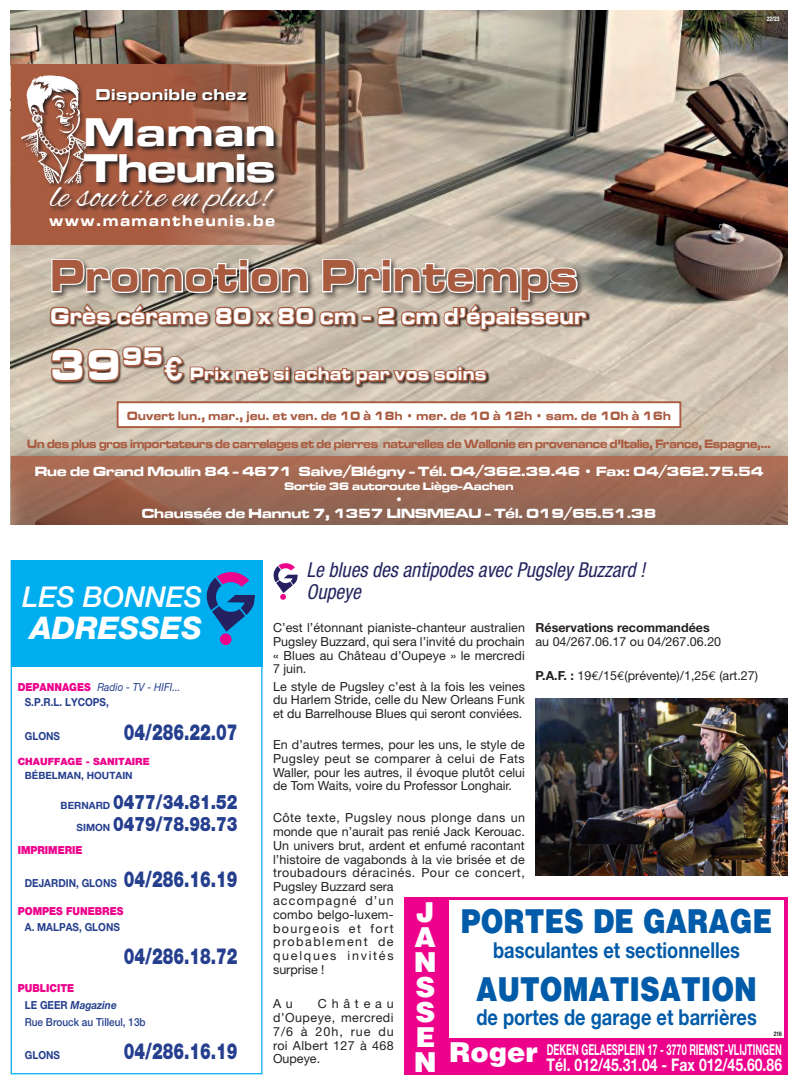
<style>
.page{position:relative;width:798px;height:1085px;background:#fff}
.page>*{position:absolute;margin:0;border:0;box-sizing:border-box;transform-origin:0 0}
.t1{font:46.25px "Microgramma D Bold Exte";letter-spacing:.05em;color:#a95b40;scale:.83 1}
.t2{font:45px "Microgramma D Bold Exte";color:#fff;scale:.83 1}
.t3{font:41.38px/35.6px "Microgramma D Bold Exte";color:#fff}
.t4{font:38.12px "Alex Brush";color:#fff}
.t5{font:900 33px "Helvetica";color:#015ba9;scale:.83 1}
.t6{font:italic 800 31.25px "Helvetica Neue";color:#fff}
.t7{font:italic 500 28.75px "Helvetica Neue";color:#fff}
.t8{font:900 27.5px/25px "Helvetica";color:#fff;text-align:justify}
.t9{font:23.75px "Microgramma D Bold Exte";letter-spacing:.05em;color:#fff;scale:.81 1}
.t10{font:900 22.12px "Helvetica Neue";color:#253f8e;scale:.72 1}
.t11{font:700 22px "Helvetica Neue";color:#015ba9;scale:.83 1}
.t12{font:italic condensed 20.62px/21.2px "Helvetica Neue";color:#252560;scale:.95 1}
.t13{font:900 20px/22.1px "Helvetica Neue";color:#253f8e;text-align:right;scale:.8 1}
.t14{font:18.75px "Microgramma D Bold Exte";letter-spacing:.05em;color:#fff;scale:.83 1}
.t15{font:700 17.5px "Helvetica Neue";color:#fff;scale:.8 1}
.t16{font:16.25px "Microgramma D Bold Exte";letter-spacing:.15em;color:#fff;scale:.84 1}
.t17{font:16.25px "Microgramma D Bold Exte";letter-spacing:.06em;color:#fff;scale:.94 1}
.t18{font:700 15px "Helvetica Neue";color:#fff;scale:.61 1}
.t19{font:13.75px/13.8px "Microgramma D Bold Exte";color:#fff;text-align:center}
.t20{font:12.5px/13.8px "Helvetica Neue";letter-spacing:.005em;color:#231f20;text-align:justify}
.t21{font:12.5px "Microgramma D Bold Exte";letter-spacing:-.01em;color:#a95b40;scale:.84 1}
.t22{font:12.5px "Microgramma D Bold Exte";letter-spacing:.04em;color:#a95b40;scale:.85 1}
.t23{font:700 12.5px "Helvetica Neue";color:#231f20}
.t24{font:11.25px "Microgramma D Bold Exte";color:#fff}
.t25{font:700 11.12px "Helvetica Neue";color:#253f8e;scale:.9 1}
.t26{font:500 11.12px/16.6px "Helvetica Neue";color:#253f8e;scale:.9 1}
.t27{font:italic 11.12px/15.2px "Helvetica Neue";color:#253f8e;scale:.9 1}
.t28{font:900 11.12px "Helvetica Neue";color:#ed028c;scale:.9 1}
.t29{font:900 10px "Helvetica Neue";color:#ed028c}
.t30{font:700 10px "Helvetica Neue";color:#253f8e}
.t31{font:700 condensed 6.25px "Helvetica Neue";color:#fff;scale:.9 1}
.t32{font:700 condensed 6.25px "Helvetica Neue";color:#231f20;scale:.9 1}
.s1{font-family:"BMW Type";font-weight:700;font-size:30px}
.s2{font-weight:900;font-style:normal;color:#ed028c}
.s3{font-weight:700;font-style:normal}
.s4{font-weight:700;font-size:10px}
.s5{font-weight:900;font-size:22.12px}
.s6{font-weight:900;color:#ed028c}
.s7{font-weight:700}
.s8{font-weight:700;font-style:italic}
.s9{font-family:"Euro Mono"}
.s10{font-family:"Helvetica";font-weight:900;font-size:27.5px}
</style>
<div class="page">
<svg style="left:273px;top:563px;width:24px;height:36px"></svg>
<img style="left:11px;top:11px;width:776px;height:432px">
<div style="left:11px;top:443px;width:776px;height:81px;background:#231f20;opacity:.75"></div>
<svg style="left:11px;top:456px;width:776px;height:68px;background:#9b6752"></svg>
<div style="left:118px;top:402px;width:562px;height:25px;background:#fff"></div>
<div style="left:117px;top:401px;width:564px;height:27px;border:2px solid #a95b40"></div>
<svg style="left:11px;top:64px;width:368px;height:180px;background:#9a6f5a"></svg>
<div style="left:49px;top:303px;width:541px;height:85px;background:#231f20;opacity:.95"></div>
<svg style="left:49px;top:345px;width:439px;height:41px;background:#b19482"></svg>
<svg style="left:20px;top:75px;width:260px;height:145px;background:#87533f"></svg>
<img style="left:21px;top:72px;width:72px;height:114px">
<svg style="left:49px;top:253px;width:539px;height:78px;background:#b4a294"></svg>
<div style="left:404px;top:896px;width:383px;height:178px;background:#ed028c"></div>
<div style="left:449px;top:899px;width:334px;height:137px;background:#fff"></div>
<div style="left:11px;top:560px;width:251px;height:106px;background:#00aeef"></div>
<div style="left:220px;top:633px;width:11px;height:12px;background:#ed028c;border-radius:50%"></div>
<svg style="left:206px;top:572px;width:49px;height:59px"></svg>
<div style="left:11px;top:560px;width:251px;height:514px;border:1px solid #00aeef"></div>
<img style="left:535px;top:698px;width:252px;height:177px">
<h3 class="t17" style="left:96px;top:83px;width:161px">Disponible chez</h3>
<h3 class="t3" style="left:84px;top:113px;width:192px">Maman<br>Theunis</h3>
<h3 class="t4" style="left:50px;top:175px;width:220px">le sourire en plus!</h3>
<h3 class="t16" style="left:50px;top:209px;width:269px">www.mamantheunis.be</h3>
<h1 class="t1" style="left:51px;top:244px;width:635px">Promotion Printemps</h1>
<h3 class="t9" style="left:51px;top:300px;width:662px">Grès cérame 80 x 80 cm - 2 cm d’épaisseur</h3>
<h2 class="t2" style="left:51px;top:335px;width:137px">39<sup>95</sup></h2>
<h3 class="t14" style="left:164px;top:361px;width:389px"><span class="s1">€</span> Prix net si achat par vos soins</h3>
<p class="t31" style="left:766px;top:15px;width:16px">22/23</p>
<p class="t22" style="left:127px;top:407px;width:641px">Ouvert lun., mar., jeu. et ven. de 10 à 18h • mer. de 10 à 12h • sam. de 10h à 16h</p>
<p class="t21" style="left:27px;top:435px;width:886px">Un des plus gros importateurs de carrelages et de pierres naturelles de Wallonie en provenance d’Italie, France, Espagne,...</p>
<p class="t19" style="left:35px;top:464px;width:729px">Rue de Grand Moulin 84 - 4671 Saive/Blégny - Tél. 04/362.39.46 • Fax: 04/362.75.54</p>
<p class="t24" style="left:284px;top:479px;width:230px">Sortie 36 autoroute Liège-Aachen</p>
<p class="t19" style="left:142px;top:492px;width:515px">•<br>Chaussée de Hannut 7, 1357 LINSMEAU - Tél. 019/65.51.38</p>
<h3 class="t7" style="left:22px;top:579px;width:181px">LES BONNES</h3>
<h3 class="t6" style="left:30px;top:609px;width:173px">ADRESSES</h3>
<p class="t27" style="left:25px;top:679px;width:175px;text-indent:-7px"><span class="s2">DEPANNAGES</span> Radio - TV - HIFI...<br><span class="s3">S.P.R.L. LYCOPS,</span></p>
<p class="t25" style="left:25px;top:728px;width:41px">GLONS</p>
<h3 class="t10" style="left:124px;top:718px;width:159px">04/286.22.07</h3>
<p class="t29" style="left:18px;top:755px;width:133px">CHAUFFAGE - SANITAIRE</p>
<p class="t30" style="left:25px;top:769px;width:109px">BÉBELMAN, HOUTAIN</p>
<h3 class="t13" style="left:61px;top:790px;width:222px"><span class="s4">BERNARD</span> 0477/34.81.52<br><span class="s4">SIMON</span> 0479/78.98.73</h3>
<p class="t28" style="left:18px;top:843px;width:74px">IMPRIMERIE</p>
<p class="t25" style="left:25px;top:876px;width:238px">DEJARDIN, GLONS <span class="s5">04/286.16.19</span></p>
<p class="t28" style="left:18px;top:904px;width:119px">POMPES FUNEBRES</p>
<p class="t25" style="left:25px;top:919px;width:107px">A. MALPAS, GLONS</p>
<h3 class="t10" style="left:124px;top:942px;width:159px">04/286.18.72</h3>
<p class="t26" style="left:25px;top:979px;width:136px;text-indent:-7px"><span class="s6">PUBLICITE<br></span><span class="s7">LE GEER</span> <span class="s8">Magazine<br></span>Rue Brouck au Tilleul, 13b</p>
<p class="t25" style="left:25px;top:1047px;width:41px">GLONS</p>
<h3 class="t10" style="left:124px;top:1037px;width:159px">04/286.16.19</h3>
<h3 class="t12" style="left:306px;top:559px;width:358px">Le blues des antipodes avec Pugsley Buzzard !<br>Oupeye</h3>
<p class="t20" style="left:273px;top:620px;width:253px">C’est l’étonnant pianiste-chanteur australien Pugsley Buzzard, qui sera l’invité du prochain « Blues au Château d’Oupeye » le mercredi 7 juin.</p>
<p class="t20" style="left:273px;top:679px;width:253px">Le style de Pugsley c’est à la fois les veines du Harlem Stride, celle du New Orleans Funk et du Barrelhouse Blues qui seront conviées.</p>
<p class="t20" style="left:273px;top:737px;width:253px">En d’autres termes, pour les uns, le style de Pugsley peut se comparer à celui de Fats Waller, pour les autres, il évoque plutôt celui de Tom Waits, voire du Professor Longhair.</p>
<p class="t20" style="left:273px;top:810px;width:253px;text-align:left">Côte texte, Pugsley nous plonge dans un monde que n’aurait pas renié Jack Kerouac.<br>Un univers brut, ardent et enfumé racontant l’histoire de vagabonds à la vie brisée et de troubadours déracinés. Pour ce concert,<br>Pugsley Buzzard sera<br>accompagné d’un<br>combo belgo-luxem-<br>bourgeois et fort<br>probablement de<br>quelques invités<br>surprise !</p>
<p class="t20" style="left:273px;top:996px;width:21px">A u</p>
<p class="t23" style="left:535px;top:619px;width:176px">Réservations recommandées</p>
<p class="t20" style="left:535px;top:634px;width:187px">au 04/267.06.17 ou 04/267.06.20</p>
<p class="t20" style="left:535px;top:669px;width:224px"><span class="s7">P.A.F. :</span> 19<span class="s9">€</span>/15<span class="s9">€</span>(prévente)/1,25<span class="s9">€</span> (art.27)</p>
<h3 class="t8" style="left:413px;top:898px;width:24px">J A N S S E</h3>
<h3 class="t5" style="left:461px;top:899px;width:376px">PORTES DE GARAGE</h3>
<h3 class="t11" style="left:493px;top:936px;width:299px">basculantes et sectionnelles</h3>
<h3 class="t5" style="left:476px;top:967px;width:340px">AUTOMATISATION</h3>
<h3 class="t11" style="left:476px;top:1003px;width:339px">de portes de garage et barrières</h3>
<p class="t20" style="left:273px;top:996px;width:122px;text-indent:45px">Château d’Oupeye, mercredi 7/6 à 20h, rue du roi Albert 127 à 468<br>Oupeye.</p>
<p class="t32" style="left:773px;top:1029px;width:11px">216</p>
<p class="t18" style="left:413px;top:1039px;width:604px"><span class="s10">N Roger</span> DEKEN GELAESPLEIN 17 - 3770 RIEMST-VLIJTINGEN</p>
<h3 class="t15" style="left:546px;top:1053px;width:296px">Tél. 012/45.31.04 - Fax 012/45.60.86</h3>
</div>
